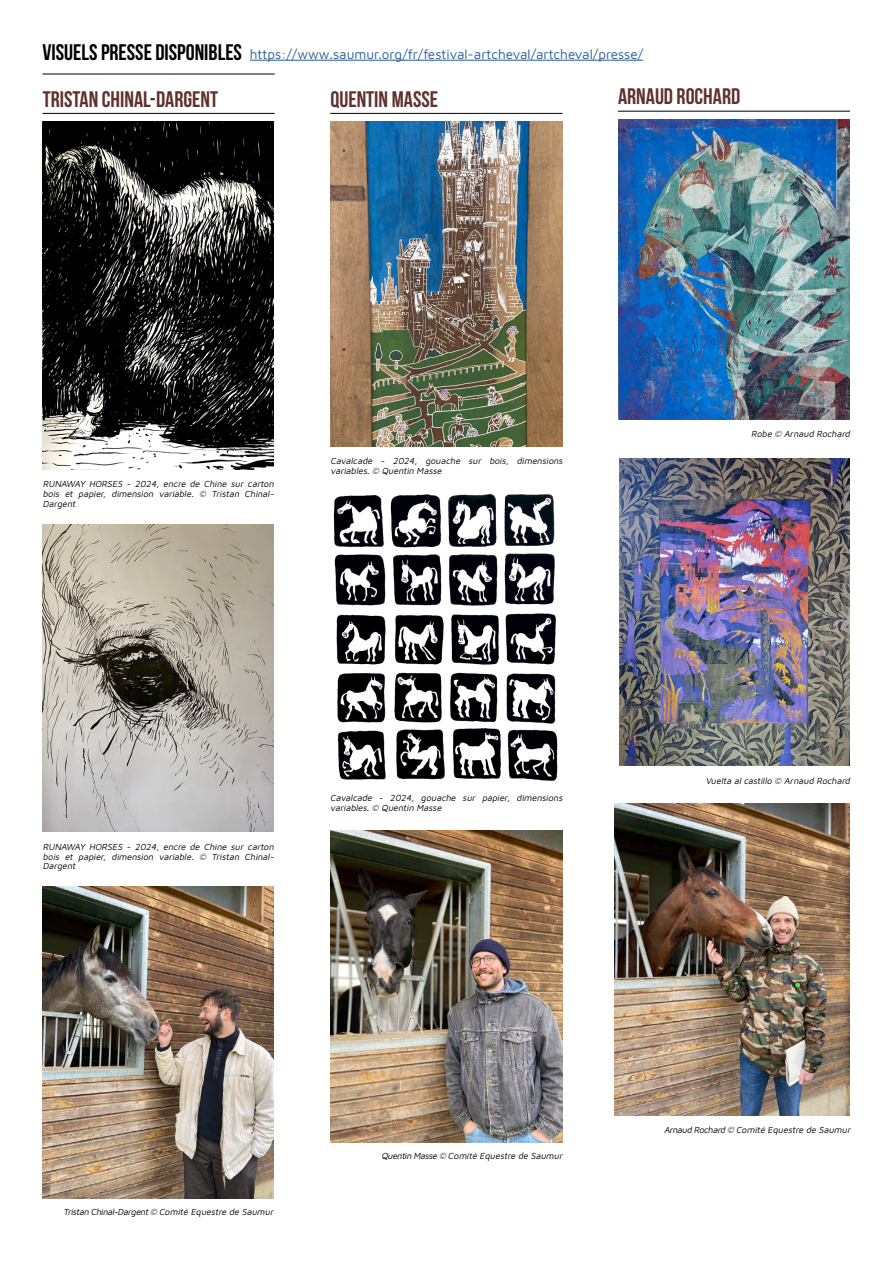
<style>
.page{position:relative;width:893px;height:1263px;background:#fff}
.page>*{position:absolute;margin:0;border:0;box-sizing:border-box;transform-origin:0 0}
.t1{font:700 22.5px "Bebas Neue";color:#5f322f}
.t2{font:700 22.5px "Bebas Neue";color:#000}
.t3{font:13.5px "Maven Pro";color:#275b9b}
.t4{font:italic 9px/9.9px "Maven Pro";color:#000;text-align:justify}
.t5{font:italic 9px/9.9px "Maven Pro";color:#020203}
</style>
<div class="page">
<hr style="left:43px;top:74px;width:232px;height:1px;background:#000">
<hr style="left:43px;top:113px;width:232px;height:1px;background:#000">
<hr style="left:330px;top:113px;width:232px;height:1px;background:#000">
<hr style="left:618px;top:111px;width:232px;height:1px;background:#000">
<img style="left:614px;top:804px;width:236px;height:311px">
<img style="left:43px;top:121px;width:231px;height:348px">
<img style="left:43px;top:525px;width:231px;height:307px">
<img style="left:43px;top:886px;width:231px;height:313px">
<img style="left:330px;top:121px;width:232px;height:326px">
<img style="left:333px;top:493px;width:225px;height:288px">
<img style="left:330px;top:830px;width:232px;height:312px">
<img style="left:618px;top:120px;width:232px;height:300px">
<img style="left:619px;top:458px;width:231px;height:308px">
<hr style="left:250px;top:60px;width:393px;height:1px;background:#275b9b">
<h1 class="t2" style="left:43px;top:40px;width:201px">VISUELS PRESSE DISPONIBLES</h1>
<h1 class="t1" style="left:43px;top:86px;width:177px">TRISTAN CHINAL-DARGENT</h1>
<h1 class="t1" style="left:331px;top:86px;width:109px">QUENTIN MASSE</h1>
<h1 class="t1" style="left:618px;top:84px;width:124px">ARNAUD ROCHARD</h1>
<h2 class="t3" style="left:250px;top:45px;width:395px">https://www.saumur.org/fr/festival-artcheval/artcheval/presse/</h2>
<p class="t4" style="left:43px;top:478px;width:235px">RUNAWAY HORSES - 2024, encre de Chine sur carton bois et papier, dimension variable. © Tristan Chinal-Dargent</p>
<p class="t5" style="left:331px;top:456px;width:236px">Cavalcade - 2024, gouache sur bois, dimensions variables. © Quentin Masse</p>
<p class="t4" style="left:751px;top:428px;width:102px">Robe © Arnaud Rochard</p>
<p class="t4" style="left:43px;top:841px;width:235px">RUNAWAY HORSES - 2024, encre de Chine sur carton bois et papier, dimension variable. © Tristan Chinal-Dargent</p>
<p class="t5" style="left:330px;top:792px;width:236px">Cavalcade - 2024, gouache sur papier, dimensions variables. © Quentin Masse</p>
<p class="t4" style="left:706px;top:775px;width:148px">Vuelta al castillo © Arnaud Rochard</p>
<p class="t4" style="left:63px;top:1206px;width:214px">Tristan Chinal-Dargent© Comité Equestre de Saumur</p>
<p class="t4" style="left:381px;top:1151px;width:184px">Quentin Masse © Comité Equestre de Saumur</p>
<p class="t4" style="left:664px;top:1124px;width:190px">Arnaud Rochard © Comité Equestre de Saumur</p>
</div>
